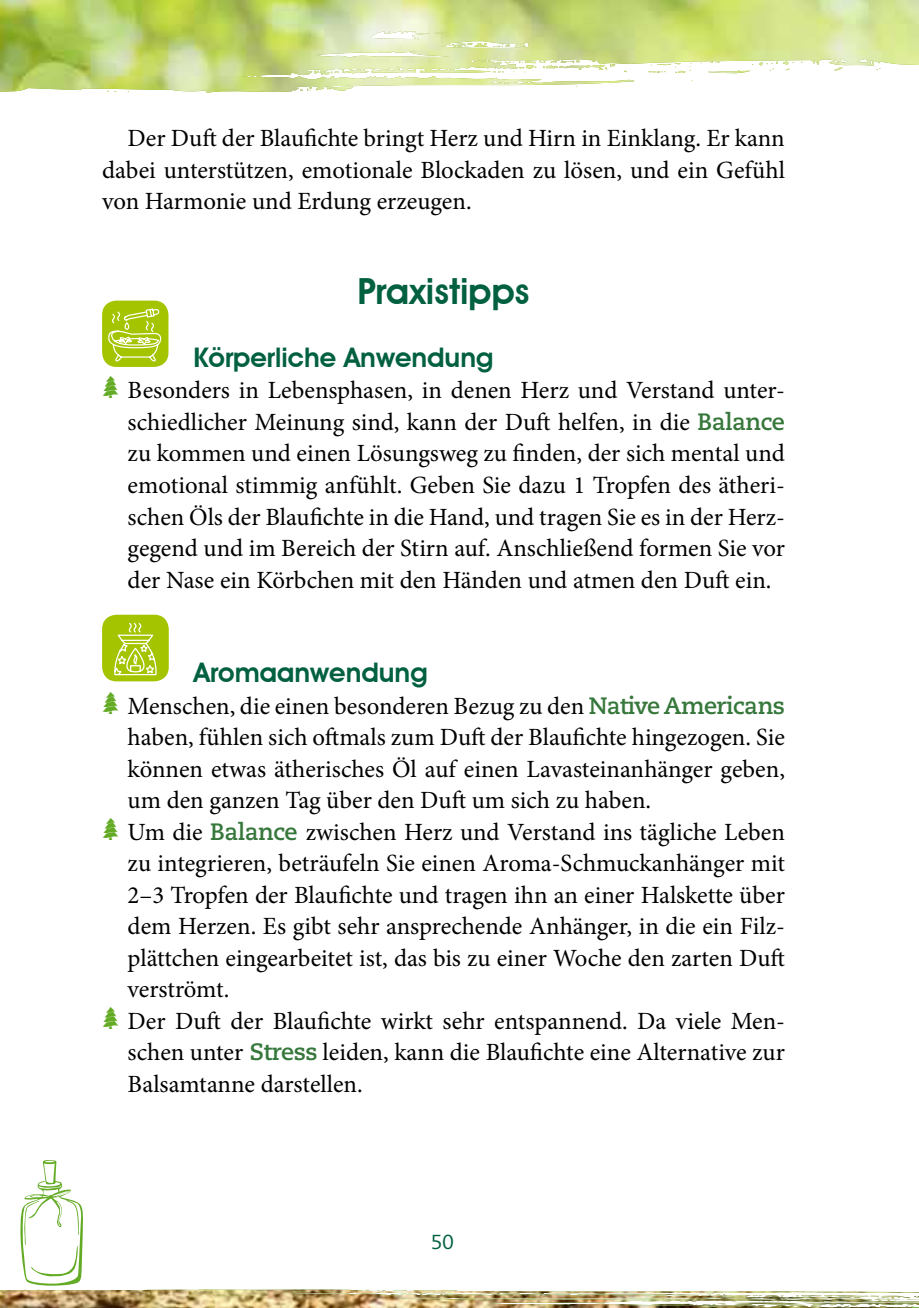
<style>
.page{position:relative;width:919px;height:1308px;background:#fff}
.page>*{position:absolute;margin:0;border:0;box-sizing:border-box;transform-origin:0 0}
.t1{font:600 36px "Avant Garde IT Cby BT";color:#00603f}
.t2{font:600 27px "Avant Garde IT Cby BT";color:#00603f}
.t3{font:24.75px/31.5px "Minion Pro";color:#000;text-align:justify}
.t4{font:20.25px "Caecilia LT Std";color:#00603f}
.s1{font-family:"Caecilia LT Std";font-weight:700;font-size:23.62px;color:#36773b}
</style>
<div class="page">
<div style="left:102px;top:300px;width:66px;height:67px;background:#a4c400;border-radius:14px"></div>
<svg style="left:102px;top:308px;width:60px;height:54px"></svg>
<div style="left:102px;top:614px;width:67px;height:67px;background:#a4c400;border-radius:14px"></div>
<svg style="left:114px;top:623px;width:43px;height:53px"></svg>
<img style="left:0;top:0;width:918px;height:93px">
<svg style="left:0;top:1160px;width:918px;height:147px"></svg>
<p class="t3" style="left:102px;top:123px;width:684px;text-indent:26px">Der Duft der Blaufichte bringt Herz und Hirn in Einklang. Er kann dabei unterstützen, emotionale Blockaden zu lösen, und ein Gefühl von Harmonie und Erdung erzeugen.</p>
<h1 class="t1" style="left:357px;top:269px;width:173px">Praxistipps</h1>
<p class="t2" style="left:193px;top:341px;width:301px">Körperliche Anwendung</p>
<p class="t3" style="left:128px;top:375px;width:659px">Besonders in Lebensphasen, in denen Herz und Verstand unter&shy;schiedlicher Meinung sind, kann der Duft helfen, in die <span class="s1">Balance </span>zu kommen und einen Lösungsweg zu finden, der sich mental und emotional stimmig anfühlt. Geben Sie dazu 1 Tropfen des ätheri&shy;schen Öls der Blaufichte in die Hand, und tragen Sie es in der Herz&shy;gegend und im Bereich der Stirn auf. Anschließend formen Sie vor der Nase ein Körbchen mit den Händen und atmen den Duft ein.</p>
<p class="t2" style="left:194px;top:656px;width:235px">Aromaanwendung</p>
<p class="t3" style="left:128px;top:690px;width:659px;text-align:left">Menschen, die einen besonderen Bezug zu den <span class="s1">Native Americans </span>haben, fühlen sich oftmals zum Duft der Blaufichte hingezogen. Sie können etwas ätherisches Öl auf einen Lavasteinanhänger geben, um den ganzen Tag über den Duft um sich zu haben.<br>Um die <span class="s1">Balance</span> zwischen Herz und Verstand ins tägliche Leben zu integrieren, beträufeln Sie einen Aroma-Schmuckanhänger mit 2–3 Tropfen der Blaufichte und tragen ihn an einer Halskette über dem Herzen. Es gibt sehr ansprechende Anhänger, in die ein Filz&shy;plättchen eingearbeitet ist, das bis zu einer Woche den zarten Duft verströmt.<br>Der Duft der Blaufichte wirkt sehr entspannend. Da viele Men&shy;schen unter <span class="s1">Stress</span> leiden, kann die Blaufichte eine Alternative zur Balsamtanne darstellen.</p>
<p class="t4" style="left:431px;top:1230px;width:24px">50</p>
</div>
